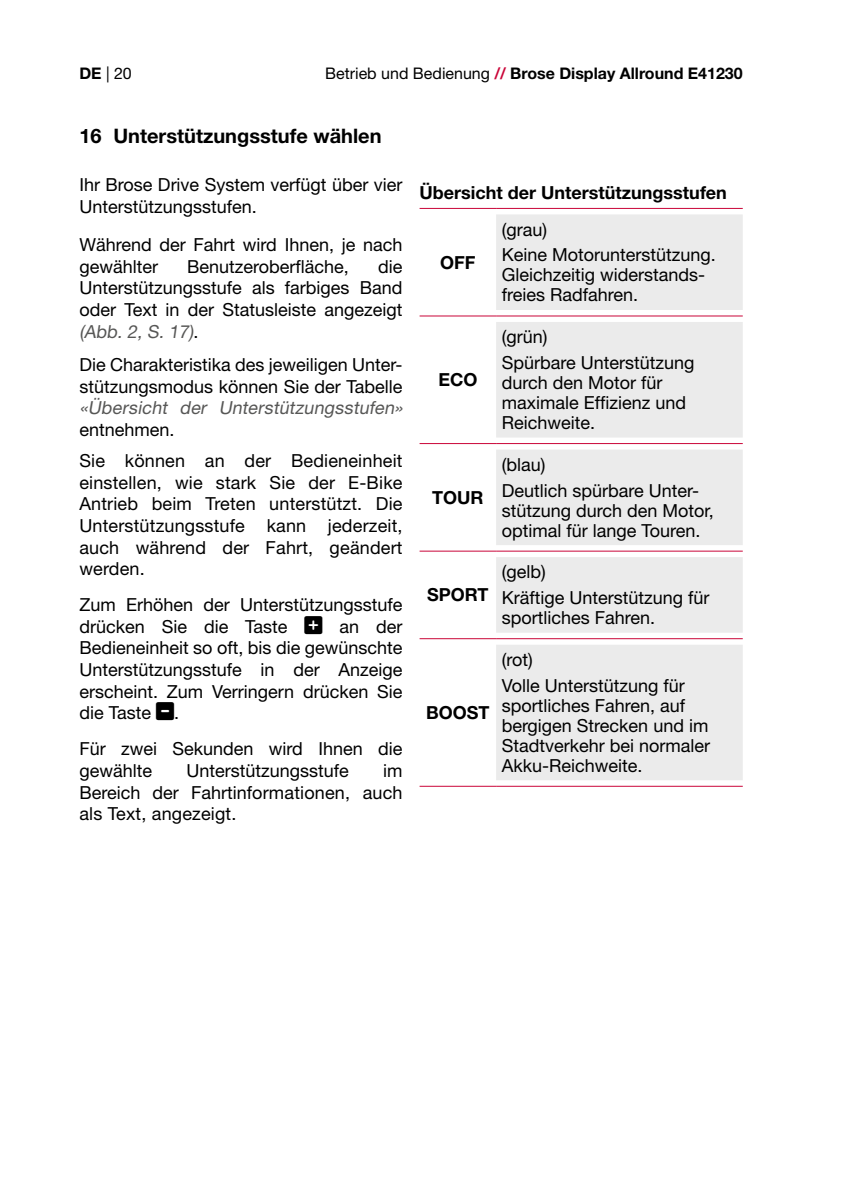
<style>
.page{position:relative;width:842px;height:1191px;background:#fff}
.page>*{position:absolute;margin:0;border:0;box-sizing:border-box;transform-origin:0 0}
.t1{font:700 20px "Helvetica Neue LT Pro";color:#000}
.t2{font:18px/21.6px "Helvetica Neue LT Pro";color:#000}
.t3{font:700 18px "Helvetica Neue LT Pro";color:#000}
.t4{font:italic 18px "Helvetica Neue LT Pro";color:#575756}
.t5{font:700 16px "Helvetica Neue LT Std";color:#000}
.t6{font:16px "Helvetica Neue LT Std";color:#000}
.s1{font-weight:700}
.s2{font-weight:400}
.s3{color:#ca0538}
.s4{color:#575756}
</style>
<div class="page">
<svg style="left:496px;top:214px;width:247px;height:566px;background:#ecebec"></svg>
<hr style="left:420px;top:315px;width:76px;height:1px;background:#ca0538">
<hr style="left:496px;top:315px;width:247px;height:1px;background:#ca0538">
<hr style="left:420px;top:443px;width:76px;height:1px;background:#ca0538">
<hr style="left:496px;top:443px;width:247px;height:1px;background:#ca0538">
<hr style="left:420px;top:550px;width:76px;height:1px;background:#ca0538">
<hr style="left:496px;top:550px;width:247px;height:1px;background:#ca0538">
<hr style="left:420px;top:638px;width:76px;height:1px;background:#ca0538">
<hr style="left:496px;top:638px;width:247px;height:1px;background:#ca0538">
<hr style="left:420px;top:785px;width:76px;height:1px;background:#ca0538">
<hr style="left:496px;top:785px;width:247px;height:1px;background:#ca0538">
<hr style="left:420px;top:208px;width:76px;height:1px;background:#ca0538">
<hr style="left:496px;top:208px;width:247px;height:1px;background:#ca0538">
<p class="t6" style="left:79px;top:64px;width:54px"><span class="s1">DE</span> | 20</p>
<p class="t5" style="left:325px;top:64px;width:419px"><span class="s2">Betrieb und Bedienung</span> <span class="s3">//</span> Brose Display Allround E41230</p>
<p class="t1" style="left:79px;top:124px;width:304px">16 Unterstützungsstufe wählen</p>
<p class="t2" style="left:79px;top:174px;width:325px">Ihr Brose Drive System verfügt über vier<br>Unterstützungsstufen.</p>
<p class="t2" style="left:79px;top:234px;width:325px">Während der Fahrt wird Ihnen, je nach gewählter</p>
<p class="t2" style="left:187px;top:255px;width:163px">Benutzeroberfläche,</p>
<p class="t2" style="left:79px;top:255px;width:325px;text-align:justify;text-indent:299px">die Unterstützungsstufe als farbiges Band oder Text in der Statusleiste angezeigt <span class="s4">(Abb. 2, S. 17)</span>.</p>
<p class="t2" style="left:79px;top:354px;width:325px">Die Charakteristika des jeweiligen Unter&shy;stützungsmodus können Sie der Tabelle</p>
<p class="t4" style="left:79px;top:397px;width:328px">«Übersicht der Unterstützungsstufen»</p>
<p class="t2" style="left:79px;top:414px;width:325px;line-height:31.2px">entnehmen.<br>Sie können an der Bedieneinheit</p>
<p class="t2" style="left:79px;top:471px;width:325px;text-align:justify">einstellen, wie stark Sie der E-Bike Antrieb beim Treten unterstützt. Die Unterstützungsstufe kann jederzeit, auch während der Fahrt, geändert werden.</p>
<p class="t2" style="left:79px;top:594px;width:325px">Zum Erhöhen der Unterstützungsstufe drücken Sie die Taste</p>
<p class="t2" style="left:79px;top:615px;width:325px;text-align:justify;text-indent:260px">an der Bedieneinheit so oft, bis die gewünschte Unterstützungsstufe in der Anzeige erscheint. Zum Verringern drücken Sie die Taste</p>
<p class="t2" style="left:79px;top:694px;width:325px;line-height:36px;text-indent:95px">.<br>Für zwei Sekunden wird Ihnen die</p>
<p class="t2" style="left:79px;top:759px;width:74px">gewählte</p>
<p class="t2" style="left:186px;top:759px;width:164px">Unterstützungsstufe</p>
<p class="t2" style="left:79px;top:759px;width:325px;text-align:justify;text-indent:304px">im Bereich der Fahrtinformationen, auch als Text, angezeigt.</p>
<p class="t3" style="left:420px;top:181px;width:309px">Übersicht der Unterstützungsstufen</p>
<p class="t3" style="left:440px;top:251px;width:37px">OFF</p>
<p class="t3" style="left:438px;top:369px;width:41px">ECO</p>
<p class="t3" style="left:432px;top:486px;width:53px">TOUR</p>
<p class="t3" style="left:427px;top:584px;width:63px">SPORT</p>
<p class="t3" style="left:426px;top:701px;width:65px">BOOST</p>
<p class="t2" style="left:502px;top:216px;width:216px;line-height:25.6px">(grau)<br>Keine Motorunterstützung.</p>
<p class="t2" style="left:502px;top:265px;width:205px;line-height:20px">Gleichzeitig widerstands&shy;freies Radfahren.</p>
<p class="t2" style="left:502px;top:324px;width:194px;line-height:25.6px">(grün)<br>Spürbare Unterstützung</p>
<p class="t2" style="left:502px;top:372px;width:186px;line-height:20px">durch den Motor für maximale Effizienz und<br>Reichweite.</p>
<p class="t2" style="left:502px;top:451px;width:199px;line-height:25.6px">(blau)<br>Deutlich spürbare Unter-</p>
<p class="t2" style="left:502px;top:500px;width:214px;line-height:20px">stützung durch den Motor, optimal für lange Touren.</p>
<p class="t2" style="left:502px;top:559px;width:209px;line-height:25.6px">(gelb)<br>Kräftige Unterstützung für</p>
<p class="t2" style="left:502px;top:606px;width:155px">sportliches Fahren.</p>
<p class="t2" style="left:502px;top:646px;width:185px;line-height:25.6px">(rot)<br>Volle Unterstützung für</p>
<p class="t2" style="left:502px;top:695px;width:210px;line-height:20px">sportliches Fahren, auf bergigen Strecken und im<br>Stadtverkehr bei normaler<br>Akku-Reichweite.</p>
</div>
